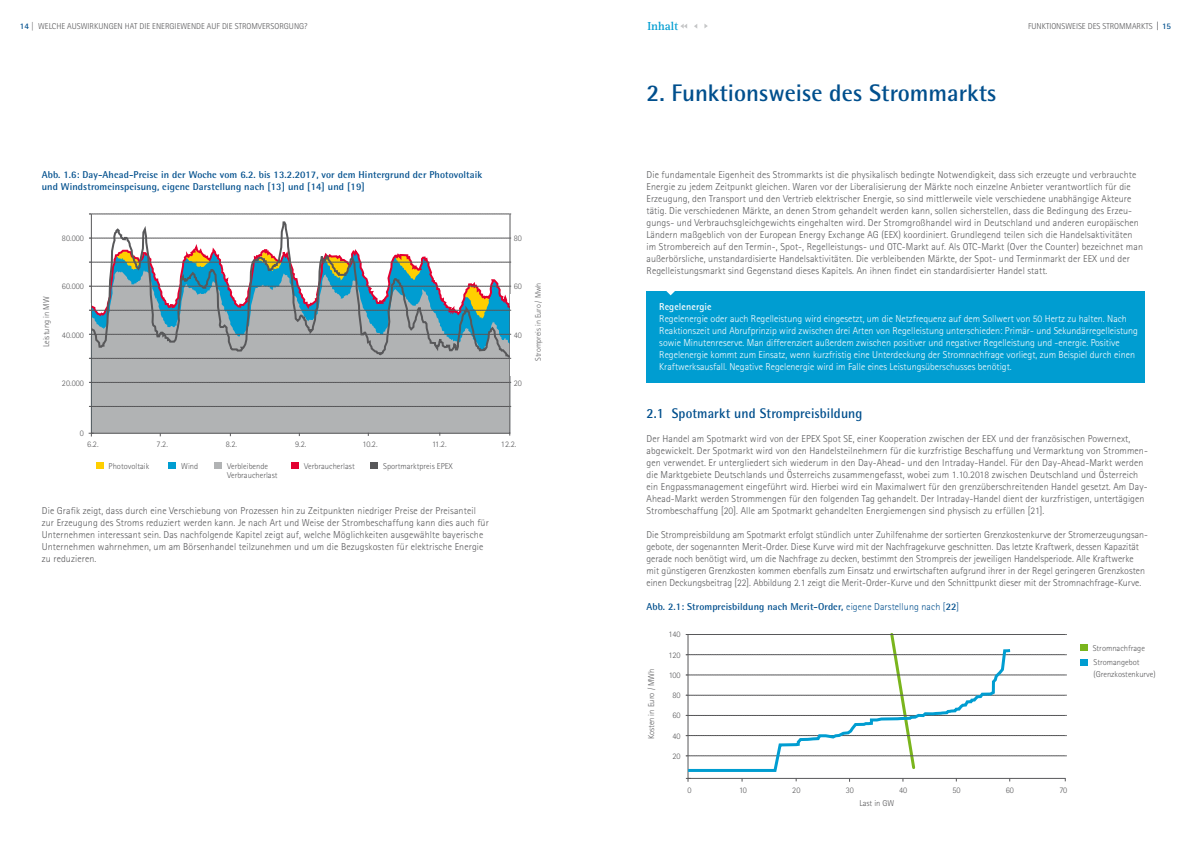
<style>
.page{position:relative;width:1191px;height:842px;background:#fff}
.page>*{position:absolute;margin:0;border:0;box-sizing:border-box;transform-origin:0 0}
.t1{font:700 24px "Agfa Rotis Semisans";color:#004f8d}
.t2{font:700 14px "Agfa Rotis Semisans";letter-spacing:.01em;color:#004f8d;scale:.95 1}
.t3{font:700 12px "Agfa Rotis Serif";color:#009dd1}
.t4{font:300 10px/12px "AT Rotis Sans Serif";letter-spacing:.01em;color:#58585a}
.t5{font:300 10px/12px "AT Rotis Sans Serif";color:#fff}
.t6{font:700 10px/12px "Agfa Rotis Semisans";letter-spacing:.01em;color:#004f8d}
.t7{font:700 10px "AT Rotis Sans Serif";letter-spacing:.01em;color:#fff}
.t8{font:300 8.5px/9px "AT Rotis Sans Serif";color:#58585a}
.t9{font:300 8px "AT Rotis Sans Serif";color:#58585a}
.s1{font-weight:700;color:#004f8d}
.s2{font-family:"Frutiger";font-weight:400;font-stretch:condensed}
.s3{font-family:"AT Rotis Sans Serif";font-weight:300}
</style>
<div class="page">
<div style="left:646px;top:291px;width:498px;height:91px;background:#009dd1"></div>
<svg style="left:666px;top:291px;width:9px;height:4px"></svg>
<svg style="left:89px;top:213px;width:423px;height:7px"></svg>
<div style="left:93px;top:424px;width:415px;height:7px;background:#b1b3b4"></div>
<div style="left:96px;top:462px;width:7px;height:7px;background:#ffcf00"></div>
<div style="left:168px;top:462px;width:7px;height:7px;background:#009dd1"></div>
<div style="left:214px;top:462px;width:7px;height:7px;background:#b1b3b4"></div>
<div style="left:291px;top:462px;width:7px;height:7px;background:#e30031"></div>
<div style="left:370px;top:462px;width:7px;height:7px;background:#58585a"></div>
<svg style="left:89px;top:220px;width:423px;height:204px"></svg>
<div style="left:86px;top:303px;width:5px;height:33px;background:#fff"></div>
<div style="left:510px;top:294px;width:5px;height:81px;background:#fff"></div>
<svg style="left:89px;top:382px;width:422px;height:1px"></svg>
<svg style="left:89px;top:334px;width:422px;height:1px"></svg>
<svg style="left:89px;top:238px;width:422px;height:1px"></svg>
<svg style="left:89px;top:214px;width:422px;height:1px"></svg>
<svg style="left:89px;top:250px;width:422px;height:69px"></svg>
<svg style="left:89px;top:358px;width:422px;height:1px"></svg>
<svg style="left:89px;top:406px;width:422px;height:1px"></svg>
<div style="left:1080px;top:644px;width:7px;height:7px;background:#7ab51d"></div>
<div style="left:1080px;top:659px;width:7px;height:6px;background:#009dd1"></div>
<svg style="left:687px;top:773px;width:378px;height:6px"></svg>
<svg style="left:686px;top:633px;width:380px;height:124px"></svg>
<svg style="left:685px;top:647px;width:328px;height:126px"></svg>
<svg style="left:680px;top:24px;width:7px;height:5px"></svg>
<svg style="left:704px;top:24px;width:4px;height:4px"></svg>
<p class="t3" style="left:647px;top:19px;width:32px">Inhalt</p>
<p class="t8" style="left:20px;top:22px;width:289px"><span class="s1">14</span> | WELCHE AUSWIRKUNGEN HAT DIE ENERGIEWENDE AUF DIE STROMVERSORGUNG?</p>
<p class="t8" style="left:1028px;top:22px;width:144px">FUNKTIONSWEISE DES STROMMARKTS <span class="s2">|</span> <span class="s1">15</span></p>
<p class="t6" style="left:42px;top:169px;width:442px">Abb. 1.6: Day-Ahead-Preise in der Woche vom 6.2. bis 13.2.2017, vor dem Hintergrund der Photovoltaik und Windstromeinspeisung, eigene Darstellung nach [13] und [14] und [19]</p>
<p class="t8" style="left:62px;top:234px;width:24px">80.000</p>
<p class="t8" style="left:514px;top:234px;width:10px">80</p>
<p class="t8" style="left:42px;top:347px;width:52px;rotate:-90deg">Leistung in MW</p>
<p class="t8" style="left:62px;top:282px;width:24px">60.000</p>
<p class="t8" style="left:514px;top:282px;width:10px">60</p>
<p class="t8" style="left:62px;top:330px;width:24px">40.000</p>
<p class="t8" style="left:514px;top:330px;width:10px">40</p>
<p class="t8" style="left:62px;top:379px;width:24px">20.000</p>
<p class="t8" style="left:514px;top:379px;width:10px">20</p>
<p class="t9" style="left:533px;top:361px;width:80px;rotate:-90deg">Strompreis in Euro / Mwh</p>
<p class="t8" style="left:80px;top:429px;width:6px">0</p>
<p class="t8" style="left:87px;top:440px;width:13px">6.2.</p>
<p class="t8" style="left:157px;top:440px;width:13px">7.2.</p>
<p class="t8" style="left:226px;top:440px;width:13px">8.2.</p>
<p class="t8" style="left:295px;top:440px;width:13px">9.2.</p>
<p class="t8" style="left:109px;top:461px;width:42px">Photovoltaik</p>
<p class="t8" style="left:181px;top:461px;width:18px">Wind</p>
<p class="t8" style="left:227px;top:461px;width:52px">Verbleibende<br>Verbraucherlast</p>
<p class="t8" style="left:304px;top:461px;width:52px">Verbraucherlast</p>
<p class="t8" style="left:383px;top:461px;width:71px">Sportmarktpreis EPEX</p>
<p class="t8" style="left:362px;top:440px;width:17px">10.2.</p>
<p class="t8" style="left:432px;top:440px;width:16px">11.2.</p>
<p class="t8" style="left:501px;top:440px;width:17px">12.2.</p>
<p class="t4" style="left:42px;top:505px;width:448px">Die Grafik zeigt, dass durch eine Verschiebung von Prozessen hin zu Zeitpunkten niedriger Preise der Preisanteil zur Erzeugung des Stroms reduziert werden kann. Je nach Art und Weise der Strombeschaffung kann dies auch für Unternehmen interessant sein. Das nachfolgende Kapitel zeigt auf, welche Möglichkeiten ausgewählte bayerische Unternehmen wahrnehmen, um am Börsenhandel teilzunehmen und um die Bezugskosten für elektrische Energie zu reduzieren.</p>
<h1 class="t1" style="left:646px;top:78px;width:351px">2. Funktionsweise des Strommarkts</h1>
<p class="t4" style="left:646px;top:169px;width:498px">Die fundamentale Eigenheit des Strommarkts ist die physikalisch bedingte Notwendigkeit, dass sich erzeugte und verbrauchte Energie zu jedem Zeitpunkt gleichen. Waren vor der Liberalisierung der Märkte noch einzelne Anbieter verantwortlich für die Erzeugung, den Transport und den Vertrieb elektrischer Energie, so sind mittlerweile viele verschiedene unabhängige Akteure tätig. Die verschiedenen Märkte, an denen Strom gehandelt werden kann, sollen sicherstellen, dass die Bedingung des Erzeu&shy;gungs- und Verbrauchsgleichgewichts eingehalten wird. Der Stromgroßhandel wird in Deutschland und anderen europäischen Ländern maßgeblich von der European Energy Exchange AG (EEX) koordiniert. Grundlegend teilen sich die Handelsaktivitäten im Strombereich auf den Termin-, Spot-, Regelleistungs- und OTC-Markt auf. Als OTC-Markt (Over the Counter) bezeichnet man außerbörsliche, unstandardisierte Handelsaktivitäten. Die verbleibenden Märkte, der Spot- und Terminmarkt der EEX und der Regelleistungsmarkt sind Gegenstand dieses Kapitels. An ihnen findet ein standardisierter Handel statt.</p>
<p class="t7" style="left:659px;top:300px;width:54px">Regelenergie</p>
<p class="t5" style="left:659px;top:313px;width:480px">Regelenergie oder auch Regelleistung wird eingesetzt, um die Netzfrequenz auf dem Sollwert von 50 Hertz zu halten. Nach Reaktionszeit und Abrufprinzip wird zwischen drei Arten von Regelleistung unterschieden: Primär- und Sekundärregelleistung sowie Minutenreserve. Man differenziert außerdem zwischen positiver und negativer Regelleistung und -energie. Positive Regelenergie kommt zum Einsatz, wenn kurzfristig eine Unterdeckung der Stromnachfrage vorliegt, zum Beispiel durch einen Kraftwerksausfall. Negative Regelenergie wird im Falle eines Leistungsüberschusses benötigt.</p>
<h2 class="t2" style="left:646px;top:405px;width:229px">2.1 Spotmarkt und Strompreisbildung</h2>
<p class="t4" style="left:646px;top:433px;width:503px">Der Handel am Spotmarkt wird von der EPEX Spot SE, einer Kooperation zwischen der EEX und der französischen Powernext, abgewickelt. Der Spotmarkt wird von den Handelsteilnehmern für die kurzfristige Beschaffung und Vermarktung von Strommen&shy;gen verwendet. Er untergliedert sich wiederum in den Day-Ahead- und den Intraday-Handel. Für den Day-Ahead-Markt werden die Marktgebiete Deutschlands und Österreichs zusammengefasst, wobei zum 1.10.2018 zwischen Deutschland und Österreich ein Engpassmanagement eingeführt wird. Hierbei wird ein Maximalwert für den grenzüberschreitenden Handel gesetzt. Am Day-Ahead-Markt werden Strommengen für den folgenden Tag gehandelt. Der Intraday-Handel dient der kurzfristigen, untertägigen Strombeschaffung [20]. Alle am Spotmarkt gehandelten Energiemengen sind physisch zu erfüllen [21].</p>
<p class="t4" style="left:646px;top:529px;width:503px">Die Strompreisbildung am Spotmarkt erfolgt stündlich unter Zuhilfenahme der sortierten Grenzkostenkurve der Stromerzeugungsan&shy;gebote, der sogenannten Merit-Order. Diese Kurve wird mit der Nachfragekurve geschnitten. Das letzte Kraftwerk, dessen Kapazität gerade noch benötigt wird, um die Nachfrage zu decken, bestimmt den Strompreis der jeweiligen Handelsperiode. Alle Kraftwerke mit günstigeren Grenzkosten kommen ebenfalls zum Einsatz und erwirtschaften aufgrund ihrer in der Regel geringeren Grenzkosten einen Deckungsbeitrag [22]. Abbildung 2.1 zeigt die Merit-Order-Kurve und den Schnittpunkt dieser mit der Stromnachfrage-Kurve.</p>
<p class="t6" style="left:646px;top:601px;width:314px">Abb. 2.1: Strompreisbildung nach Merit-Order, <span class="s3">eigene Darstellung nach [</span>22<span class="s3">]</span></p>
<p class="t8" style="left:646px;top:739px;width:72px;rotate:-90deg">Kosten in Euro / MWh</p>
<p class="t8" style="left:668px;top:630px;width:14px">140</p>
<p class="t8" style="left:668px;top:651px;width:14px">120</p>
<p class="t8" style="left:668px;top:671px;width:13px">100</p>
<p class="t8" style="left:672px;top:691px;width:10px">80</p>
<p class="t8" style="left:672px;top:711px;width:10px">60</p>
<p class="t8" style="left:672px;top:731px;width:10px">40</p>
<p class="t8" style="left:672px;top:752px;width:10px">20</p>
<p class="t8" style="left:687px;top:785px;width:6px">0</p>
<p class="t8" style="left:739px;top:785px;width:9px">10</p>
<p class="t8" style="left:792px;top:785px;width:10px">20</p>
<p class="t8" style="left:845px;top:785px;width:10px">30</p>
<p class="t8" style="left:899px;top:785px;width:10px">40</p>
<p class="t8" style="left:952px;top:785px;width:10px">50</p>
<p class="t8" style="left:1006px;top:785px;width:10px">60</p>
<p class="t8" style="left:1059px;top:785px;width:9px">70</p>
<p class="t8" style="left:859px;top:799px;width:36px">Last in GW</p>
<p class="t8" style="left:1092px;top:641px;width:54px;line-height:14.2px">Stromnachfrage<br>Stromangebot</p>
<p class="t8" style="left:1093px;top:670px;width:64px">(Grenzkostenkurve)</p>
</div>
